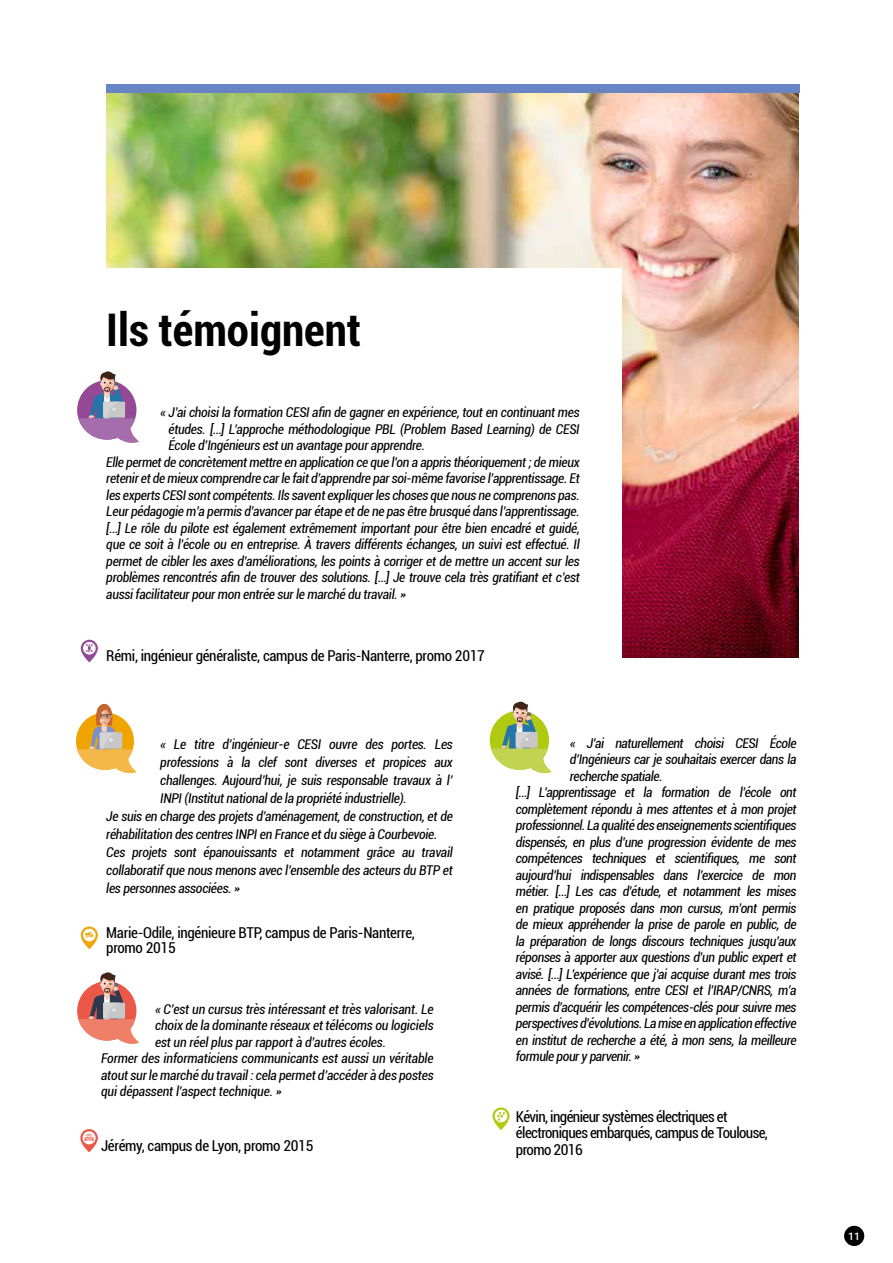
<style>
.page{position:relative;width:893px;height:1263px;background:#fff}
.page>*{position:absolute;margin:0;border:0;box-sizing:border-box;transform-origin:0 0}
.t1{font:700 condensed 45px "Roboto";color:#000}
.t2{font:condensed 15px/15px "Roboto";letter-spacing:-.02em;color:#000}
.t3{font:condensed 15px/16.5px "Roboto";letter-spacing:-.04em;color:#000}
.t4{font:italic condensed 13.5px "Roboto";letter-spacing:-.02em;color:#000}
.t5{font:500 10.5px "Roboto";color:#fff}
</style>
<div class="page">
<img style="left:106px;top:92px;width:693px;height:565px">
<div style="left:77px;top:268px;width:545px;height:400px;background:#fff"></div>
<div style="left:844px;top:1226px;width:20px;height:20px;background:#000;border-radius:50%"></div>
<div style="left:106px;top:84px;width:693px;height:8px;background:#6884c2"></div>
<svg style="left:81px;top:926px;width:17px;height:23px"></svg>
<svg style="left:81px;top:640px;width:17px;height:22px"></svg>
<svg style="left:80px;top:1129px;width:18px;height:23px"></svg>
<svg style="left:78px;top:371px;width:61px;height:72px"></svg>
<svg style="left:77px;top:703px;width:60px;height:71px"></svg>
<svg style="left:78px;top:972px;width:61px;height:72px"></svg>
<svg style="left:491px;top:701px;width:61px;height:73px"></svg>
<svg style="left:492px;top:1107px;width:18px;height:23px"></svg>
<h1 class="t1" style="left:106px;top:311px;width:256px">Ils témoignent</h1>
<p class="t4" style="left:160px;top:403px;width:421px">« J’ai choisi la formation CESI afin de gagner en expérience, tout en continuant mes</p>
<p class="t4" style="left:168px;top:423px;width:413px">études. […] L’approche méthodologique PBL (Problem Based Learning) de CESI</p>
<p class="t4" style="left:168px;top:439px;width:258px">École d’Ingénieurs est un avantage pour apprendre.</p>
<p class="t4" style="left:106px;top:456px;width:475px">Elle permet de concrètement mettre en application ce que l’on a appris théoriquement ; de mieux</p>
<p class="t4" style="left:106px;top:472px;width:475px">retenir et de mieux comprendre car le fait d’apprendre par soi-même favorise l’apprentissage. Et</p>
<p class="t4" style="left:106px;top:489px;width:475px">les experts CESI sont compétents. Ils savent expliquer les choses que nous ne comprenons pas.</p>
<p class="t4" style="left:106px;top:505px;width:475px">Leur pédagogie m’a permis d’avancer par étape et de ne pas être brusqué dans l’apprentissage.</p>
<p class="t4" style="left:106px;top:519px;width:475px">[…] Le rôle du pilote est également extrêmement important pour être bien encadré et guidé,</p>
<p class="t4" style="left:106px;top:535px;width:475px">que ce soit à l’école ou en entreprise. À travers différents échanges, un suivi est effectué. Il</p>
<p class="t4" style="left:106px;top:552px;width:475px">permet de cibler les axes d’améliorations, les points à corriger et de mettre un accent sur les</p>
<p class="t4" style="left:106px;top:568px;width:475px">problèmes rencontrés afin de trouver des solutions. […] Je trouve cela très gratifiant et c’est</p>
<p class="t4" style="left:106px;top:588px;width:301px">aussi facilitateur pour mon entrée sur le marché du travail. »</p>
<p class="t2" style="left:106px;top:649px;width:380px">Rémi, ingénieur généraliste, campus de Paris-Nanterre, promo 2017</p>
<p class="t4" style="left:160px;top:738px;width:294px">« Le titre d’ingénieur-e CESI ouvre des portes. Les</p>
<p class="t4" style="left:160px;top:756px;width:294px">professions à la clef sont diverses et propices aux</p>
<p class="t4" style="left:160px;top:770px;width:294px">challenges. Aujourd’hui, je suis responsable travaux à l’</p>
<p class="t4" style="left:160px;top:792px;width:248px">INPI (Institut national de la propriété industrielle).</p>
<p class="t4" style="left:106px;top:806px;width:348px">Je suis en charge des projets d’aménagement, de construction, et de</p>
<p class="t4" style="left:106px;top:828px;width:333px">réhabilitation des centres INPI en France et du siège à Courbevoie.</p>
<p class="t4" style="left:106px;top:845px;width:348px">Ces projets sont épanouissants et notamment grâce au travail</p>
<p class="t4" style="left:106px;top:863px;width:348px">collaboratif que nous menons avec l’ensemble des acteurs du BTP et</p>
<p class="t4" style="left:106px;top:881px;width:135px">les personnes associées. »</p>
<p class="t2" style="left:106px;top:926px;width:310px">Marie-Odile, ingénieure BTP, campus de Paris-Nanterre, promo 2015</p>
<p class="t4" style="left:155px;top:1003px;width:280px">« C’est un cursus très intéressant et très valorisant. Le</p>
<p class="t4" style="left:155px;top:1019px;width:280px">choix de la dominante réseaux et télécoms ou logiciels</p>
<p class="t4" style="left:155px;top:1036px;width:232px">est un réel plus par rapport à d’autres écoles.</p>
<p class="t4" style="left:101px;top:1052px;width:334px">Former des informaticiens communicants est aussi un véritable</p>
<p class="t4" style="left:101px;top:1069px;width:334px">atout sur le marché du travail : cela permet d’accéder à des postes</p>
<p class="t4" style="left:101px;top:1085px;width:182px">qui dépassent l’aspect technique. »</p>
<p class="t2" style="left:101px;top:1139px;width:214px">Jérémy, campus de Lyon, promo 2015</p>
<p class="t4" style="left:570px;top:736px;width:228px">« J’ai naturellement choisi CESI École</p>
<p class="t4" style="left:570px;top:753px;width:228px">d’Ingénieurs car je souhaitais exercer dans la</p>
<p class="t4" style="left:570px;top:769px;width:94px">recherche spatiale.</p>
<p class="t4" style="left:516px;top:786px;width:282px">[…] L’apprentissage et la formation de l’école ont</p>
<p class="t4" style="left:516px;top:802px;width:282px">complètement répondu à mes attentes et à mon projet</p>
<p class="t4" style="left:516px;top:816px;width:282px">professionnel. La qualité des enseignements scientifiques</p>
<p class="t4" style="left:516px;top:832px;width:282px">dispensés, en plus d’une progression évidente de mes</p>
<p class="t4" style="left:516px;top:849px;width:282px">compétences techniques et scientifiques, me sont</p>
<p class="t4" style="left:516px;top:868px;width:282px">aujourd’hui indispensables dans l’exercice de mon</p>
<p class="t4" style="left:516px;top:882px;width:282px">métier. […] Les cas d’étude, et notamment les mises</p>
<p class="t4" style="left:516px;top:898px;width:282px">en pratique proposés dans mon cursus, m’ont permis</p>
<p class="t4" style="left:516px;top:915px;width:282px">de mieux appréhender la prise de parole en public, de</p>
<p class="t4" style="left:516px;top:934px;width:282px">la préparation de longs discours techniques jusqu’aux</p>
<p class="t4" style="left:516px;top:951px;width:282px">réponses à apporter aux questions d’un public expert et</p>
<p class="t4" style="left:516px;top:967px;width:282px">avisé. […] L’expérience que j’ai acquise durant mes trois</p>
<p class="t4" style="left:516px;top:981px;width:282px">années de formations, entre CESI et l’IRAP/CNRS, m’a</p>
<p class="t4" style="left:516px;top:1000px;width:282px">permis d’acquérir les compétences-clés pour suivre mes</p>
<p class="t4" style="left:516px;top:1017px;width:282px">perspectives d’évolutions. La mise en application effective</p>
<p class="t4" style="left:516px;top:1030px;width:282px">en institut de recherche a été, à mon sens, la meilleure</p>
<p class="t4" style="left:516px;top:1050px;width:126px">formule pour y parvenir. »</p>
<p class="t3" style="left:516px;top:1109px;width:254px">Kévin, ingénieur systèmes électriques et électroniques embarqués, campus de Toulouse, promo 2016</p>
<p class="t5" style="left:848px;top:1231px;width:13px">11</p>
</div>
